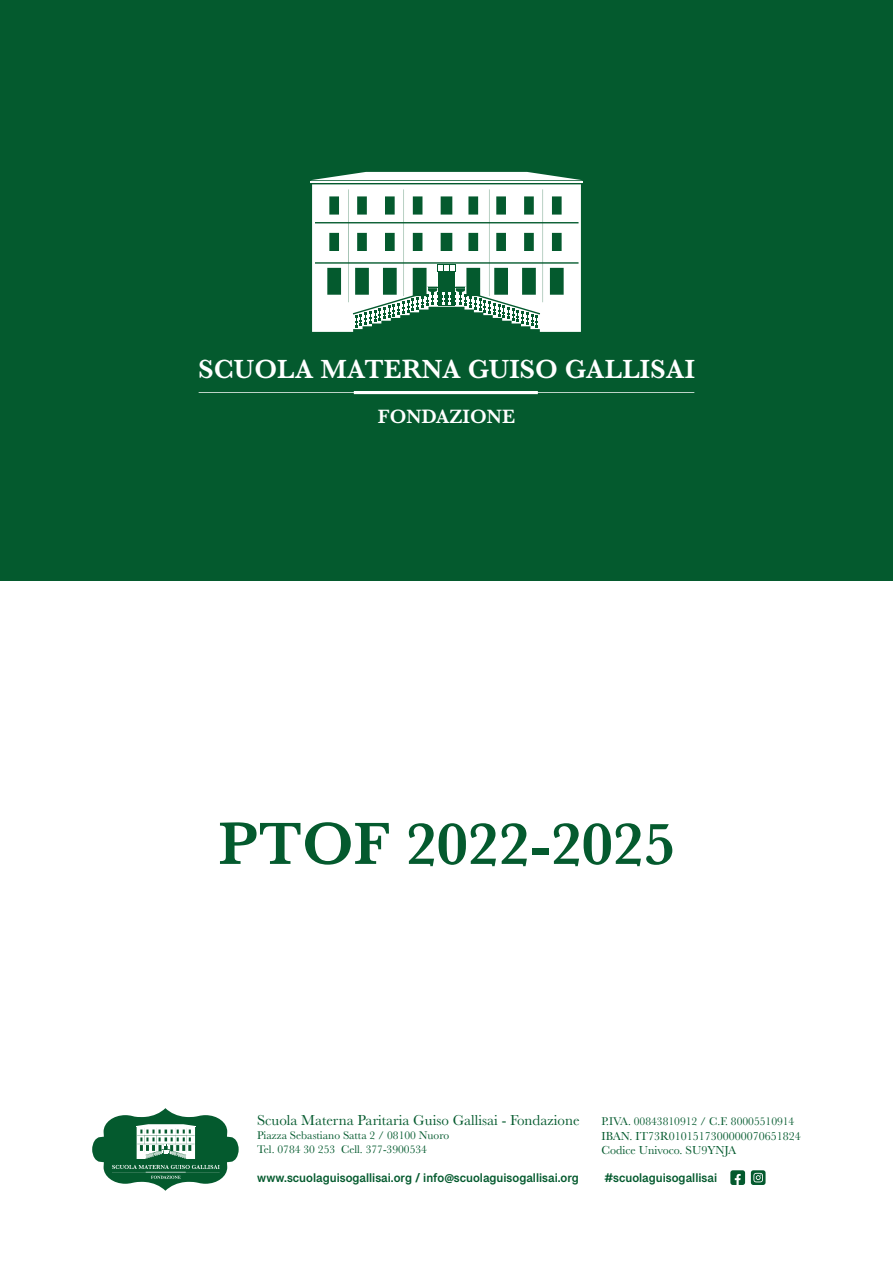
<style>
.page{position:relative;width:893px;height:1263px;background:#fff}
.page>*{position:absolute;margin:0;border:0;box-sizing:border-box;transform-origin:0 0}
.t1{font:600 61.8px "Baskerville";color:#045a2e}
.t2{font:600 27.3px "Baskerville";color:#fff}
.t3{font:600 20.1px "Baskerville";color:#fff}
.t4{font:15px "Baskerville";color:#045a2e}
.t5{font:700 12.75px "Tamil Sangam MN";color:#045a2e}
.t6{font:12.15px/14.5px "Baskerville";color:#045a2e}
.t7{font:11.7px "Baskerville";color:#045a2e}
.t8{font:11.55px/13.8px "Baskerville";color:#045a2e}
</style>
<div class="page">
<div style="left:0;top:0;width:893px;height:580px;background:#045a2e"></div>
<svg style="left:199px;top:391px;width:495px;height:3px"></svg>
<svg style="left:310px;top:172px;width:273px;height:160px"></svg>
<svg style="left:92px;top:1108px;width:147px;height:83px"></svg>
<svg style="left:751px;top:1170px;width:14px;height:15px"></svg>
<svg style="left:730px;top:1170px;width:15px;height:15px"></svg>
<h2 class="t2" style="left:198px;top:350px;width:498px">SCUOLA MATERNA GUISO GALLISAI</h2>
<h3 class="t3" style="left:378px;top:402px;width:139px">FONDAZIONE</h3>
<h1 class="t1" style="left:218px;top:800px;width:458px">PTOF 2022-2025</h1>
<p class="t4" style="left:257px;top:1111px;width:324px">Scuola Materna Paritaria Guiso Gallisai - Fondazione</p>
<p class="t8" style="left:257px;top:1129px;width:194px">Piazza Sebastiano Satta 2 / 08100 Nuoro<br>Tel. 0784 30 253 Cell. 377-3900534</p>
<p class="t7" style="left:602px;top:1114px;width:194px">P.IVA. 00843810912 / C.F. 80005510914</p>
<p class="t6" style="left:602px;top:1129px;width:201px">IBAN. IT73R0101517300000070651824<br>Codice Univoco. SU9YNJA</p>
<p class="t5" style="left:257px;top:1170px;width:323px">www.scuolaguisogallisai.org / info@scuolaguisogallisai.org</p>
<p class="t5" style="left:604px;top:1170px;width:114px">#scuolaguisogallisai</p>
</div>
